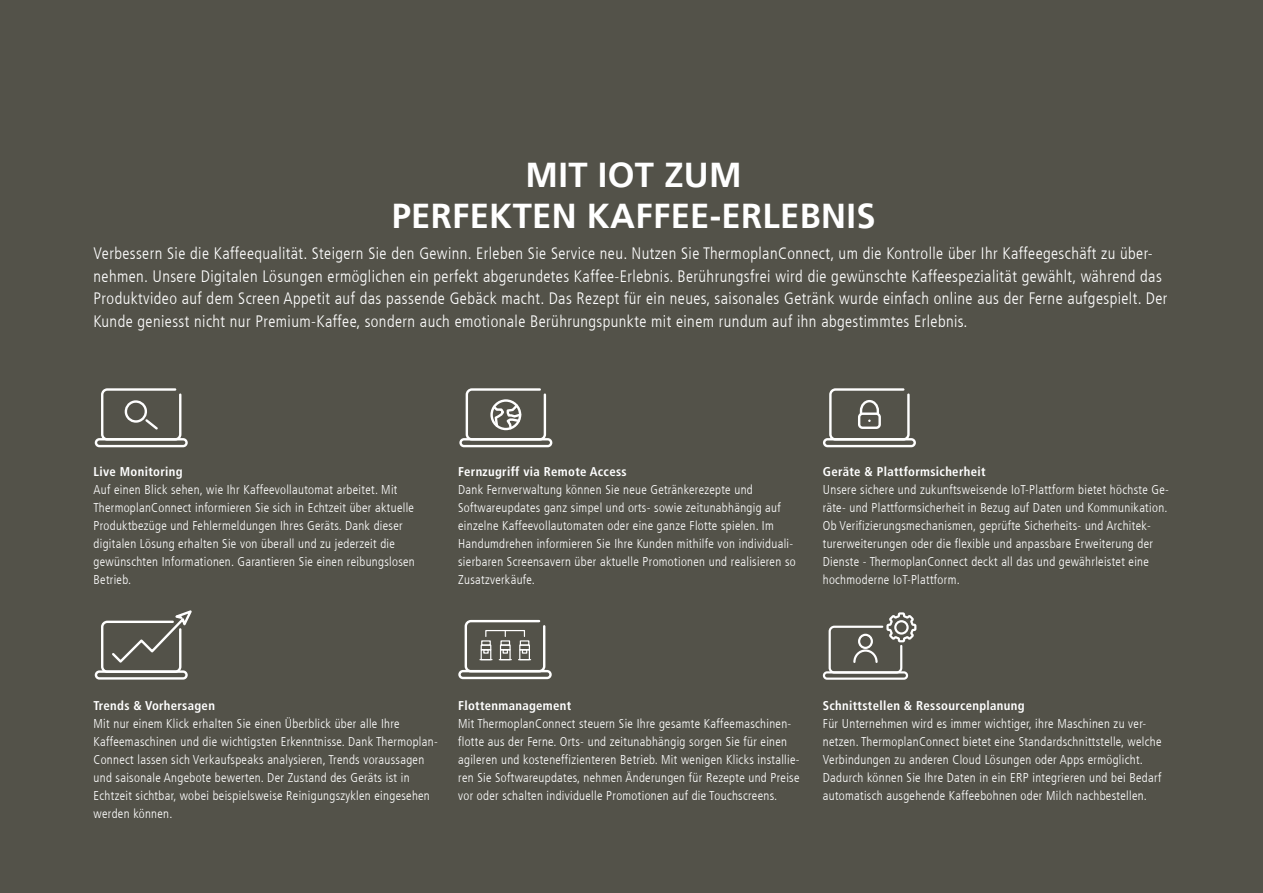
<style>
.page{position:relative;width:1263px;height:893px;background:#535249}
.page>*{position:absolute;margin:0;border:0;box-sizing:border-box;transform-origin:0 0}
.t1{font:700 34.5px/40.5px "Frutiger LT Pro";letter-spacing:.01em;color:#fff;text-align:center}
.t2{font:300 condensed 16.5px/22.5px "Frutiger LT Com";letter-spacing:.025em;color:#fff}
.t3{font:300 condensed 12.75px/18px "Frutiger LT Com";letter-spacing:.025em;color:#fff}
.t4{font:700 condensed 12.75px "Frutiger LT Com";letter-spacing:.025em;color:#fff}
.t5{font:10.8px "Poppins";color:#fff}
</style>
<div class="page">
<div style="left:459px;top:438px;width:93px;height:9px;border:2px solid #fff;border-radius:3px"></div>
<svg style="left:464px;top:388px;width:83px;height:53px"></svg>
<div style="left:490px;top:399px;width:31px;height:31px;border:2px solid #fff;border-radius:50%"></div>
<div style="left:823px;top:438px;width:93px;height:9px;border:2px solid #fff;border-radius:3px"></div>
<svg style="left:828px;top:388px;width:83px;height:53px"></svg>
<div style="left:95px;top:438px;width:93px;height:9px;border:2px solid #fff;border-radius:3px"></div>
<svg style="left:100px;top:388px;width:83px;height:53px"></svg>
<svg style="left:463px;top:619px;width:84px;height:51px"></svg>
<div style="left:458px;top:670px;width:94px;height:9px;border:2px solid #fff;border-radius:3px"></div>
<div style="left:823px;top:671px;width:85px;height:9px;border:2px solid #fff;border-radius:3px"></div>
<svg style="left:827px;top:612px;width:90px;height:63px"></svg>
<div style="left:95px;top:670px;width:93px;height:10px;border:2px solid #fff;border-radius:3px"></div>
<svg style="left:100px;top:610px;width:92px;height:64px"></svg>
<h1 class="t1" style="left:392px;top:155px;width:485px">MIT IOT ZUM<br>PERFEKTEN KAFFEE-ERLEBNIS</h1>
<p class="t2" style="left:94px;top:242px;width:1075px">Verbessern Sie die Kaffeequalität. Steigern Sie den Gewinn. Erleben Sie Service neu. Nutzen Sie ThermoplanConnect, um die Kontrolle über Ihr Kaffeegeschäft zu über&shy;nehmen. Unsere Digitalen Lösungen ermöglichen ein perfekt abgerundetes Kaffee-Erlebnis. Berührungsfrei wird die gewünschte Kaffeespezialität gewählt, während das Produktvideo auf dem Screen Appetit auf das passende Gebäck macht. Das Rezept für ein neues, saisonales Getränk wurde einfach online aus der Ferne aufgespielt. Der Kunde geniesst nicht nur Premium-Kaffee, sondern auch emotionale Berührungspunkte mit einem rundum auf ihn abgestimmtes Erlebnis.</p>
<p class="t4" style="left:94px;top:464px;width:91px">Live Monitoring</p>
<p class="t3" style="left:94px;top:481px;width:323px">Auf einen Blick sehen, wie Ihr Kaffeevollautomat arbeitet. Mit ThermoplanConnect informieren Sie sich in Echtzeit über aktuelle Produktbezüge und Fehlermeldungen Ihres Geräts. Dank dieser digitalen Lösung erhalten Sie von überall und zu jederzeit die gewünschten Informationen. Garantieren Sie einen reibungslosen Betrieb.</p>
<p class="t5" style="left:98px;top:468px;width:82px">Live Monitoring</p>
<p class="t4" style="left:458px;top:464px;width:170px">Fernzugriff via Remote Access</p>
<p class="t3" style="left:458px;top:481px;width:339px">Dank Fernverwaltung können Sie neue Getränkerezepte und Softwareupdates ganz simpel und orts- sowie zeitunabhängig auf einzelne Kaffeevollautomaten oder eine ganze Flotte spielen. Im Handumdrehen informieren Sie Ihre Kunden mithilfe von individuali&shy;sierbaren Screensavern über aktuelle Promotionen und realisieren so Zusatzverkäufe.</p>
<p class="t4" style="left:823px;top:464px;width:164px">Geräte &amp; Plattformsicherheit</p>
<p class="t3" style="left:823px;top:481px;width:348px">Unsere sichere und zukunftsweisende IoT-Plattform bietet höchste Ge&shy;räte- und Plattformsicherheit in Bezug auf Daten und Kommunikation.<br>Ob Verifizierungsmechanismen, geprüfte Sicherheits- und Architek&shy;turerweiterungen oder die flexible und anpassbare Erweiterung der Dienste - ThermoplanConnect deckt all das und gewährleistet eine hochmoderne IoT-Plattform.</p>
<p class="t4" style="left:94px;top:698px;width:123px">Trends &amp; Vorhersagen</p>
<p class="t3" style="left:94px;top:715px;width:346px">Mit nur einem Klick erhalten Sie einen Überblick über alle Ihre Kaffeemaschinen und die wichtigsten Erkenntnisse. Dank Thermoplan-Connect lassen sich Verkaufspeaks analysieren, Trends voraussagen und saisonale Angebote bewerten. Der Zustand des Geräts ist in Echtzeit sichtbar, wobei beispielsweise Reinigungszyklen eingesehen werden können.</p>
<p class="t4" style="left:458px;top:698px;width:115px">Flottenmanagement</p>
<p class="t3" style="left:458px;top:715px;width:343px">Mit ThermoplanConnect steuern Sie Ihre gesamte Kaffeemaschinen&shy;flotte aus der Ferne. Orts- und zeitunabhängig sorgen Sie für einen agileren und kosteneffizienteren Betrieb. Mit wenigen Klicks installie&shy;ren Sie Softwareupdates, nehmen Änderungen für Rezepte und Preise vor oder schalten individuelle Promotionen auf die Touchscreens.</p>
<p class="t4" style="left:823px;top:698px;width:203px">Schnittstellen &amp; Ressourcenplanung</p>
<p class="t3" style="left:823px;top:715px;width:340px">Für Unternehmen wird es immer wichtiger, ihre Maschinen zu ver&shy;netzen. ThermoplanConnect bietet eine Standardschnittstelle, welche Verbindungen zu anderen Cloud Lösungen oder Apps ermöglicht.<br>Dadurch können Sie Ihre Daten in ein ERP integrieren und bei Bedarf automatisch ausgehende Kaffeebohnen oder Milch nachbestellen.</p>
</div>
